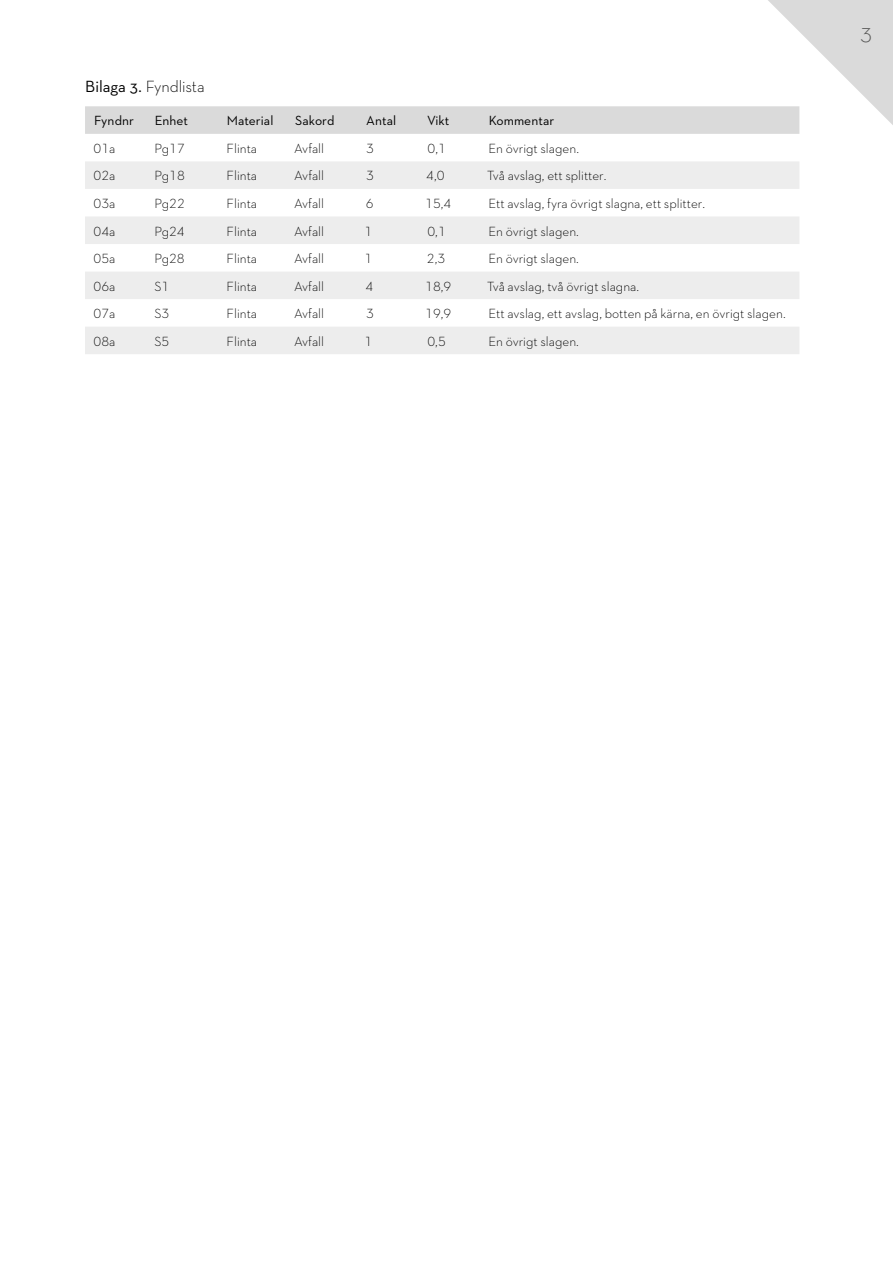
<style>
.page{position:relative;width:893px;height:1263px;background:#fff}
.page>*{position:absolute;margin:0;border:0;box-sizing:border-box;transform-origin:0 0}
.t1{font:300 24px "Neutraface Text";color:#575756}
.t2{font:300 16.5px "Neutraface Text";letter-spacing:-.01em;color:#000}
.t3{font:300 13.5px "Neutraface 2 Text";color:#000}
.t4{font:13.5px "Neutraface 2 Text";letter-spacing:.005em;color:#000}
.s1{font-weight:400}
</style>
<div class="page">
<svg style="left:85px;top:0;width:808px;height:134px"></svg>
<svg style="left:85px;top:161px;width:714px;height:193px;fill:#ededed"></svg>
<p class="t2" style="left:85px;top:76px;width:121px"><span class="s1">Bilaga 3.</span> Fyndlista</p>
<p class="t4" style="left:94px;top:112px;width:41px">Fyndnr</p>
<p class="t4" style="left:155px;top:112px;width:35px">Enhet</p>
<p class="t4" style="left:227px;top:112px;width:48px">Material</p>
<p class="t4" style="left:295px;top:112px;width:41px">Sakord</p>
<p class="t4" style="left:366px;top:112px;width:32px">Antal</p>
<p class="t4" style="left:427px;top:112px;width:24px">Vikt</p>
<p class="t4" style="left:489px;top:112px;width:67px">Kommentar</p>
<p class="t3" style="left:94px;top:140px;width:23px">01a</p>
<p class="t3" style="left:155px;top:140px;width:32px">Pg17</p>
<p class="t3" style="left:227px;top:140px;width:32px">Flinta</p>
<p class="t3" style="left:294px;top:140px;width:32px">Avfall</p>
<p class="t3" style="left:366px;top:140px;width:9px">3</p>
<p class="t3" style="left:427px;top:140px;width:20px">0,1</p>
<p class="t3" style="left:488px;top:140px;width:92px">En övrigt slagen.</p>
<p class="t3" style="left:94px;top:167px;width:23px">02a</p>
<p class="t3" style="left:155px;top:167px;width:32px">Pg18</p>
<p class="t3" style="left:227px;top:167px;width:32px">Flinta</p>
<p class="t3" style="left:294px;top:167px;width:32px">Avfall</p>
<p class="t3" style="left:366px;top:167px;width:9px">3</p>
<p class="t3" style="left:426px;top:167px;width:20px">4,0</p>
<p class="t3" style="left:487px;top:167px;width:121px">Två avslag, ett splitter.</p>
<p class="t3" style="left:94px;top:195px;width:23px">03a</p>
<p class="t3" style="left:155px;top:195px;width:32px">Pg22</p>
<p class="t3" style="left:227px;top:195px;width:32px">Flinta</p>
<p class="t3" style="left:294px;top:195px;width:32px">Avfall</p>
<p class="t3" style="left:366px;top:195px;width:9px">6</p>
<p class="t3" style="left:425px;top:195px;width:28px">15,4</p>
<p class="t3" style="left:488px;top:195px;width:218px">Ett avslag, fyra övrigt slagna, ett splitter.</p>
<p class="t3" style="left:94px;top:223px;width:23px">04a</p>
<p class="t3" style="left:155px;top:223px;width:32px">Pg24</p>
<p class="t3" style="left:227px;top:223px;width:32px">Flinta</p>
<p class="t3" style="left:294px;top:223px;width:32px">Avfall</p>
<p class="t3" style="left:365px;top:223px;width:9px">1</p>
<p class="t3" style="left:427px;top:223px;width:20px">0,1</p>
<p class="t3" style="left:488px;top:223px;width:92px">En övrigt slagen.</p>
<p class="t3" style="left:94px;top:250px;width:23px">05a</p>
<p class="t3" style="left:155px;top:250px;width:32px">Pg28</p>
<p class="t3" style="left:227px;top:250px;width:32px">Flinta</p>
<p class="t3" style="left:294px;top:250px;width:32px">Avfall</p>
<p class="t3" style="left:365px;top:250px;width:9px">1</p>
<p class="t3" style="left:427px;top:250px;width:20px">2,3</p>
<p class="t3" style="left:488px;top:250px;width:92px">En övrigt slagen.</p>
<p class="t3" style="left:94px;top:278px;width:23px">06a</p>
<p class="t3" style="left:154px;top:278px;width:16px">S1</p>
<p class="t3" style="left:227px;top:278px;width:32px">Flinta</p>
<p class="t3" style="left:294px;top:278px;width:32px">Avfall</p>
<p class="t3" style="left:366px;top:278px;width:9px">4</p>
<p class="t3" style="left:425px;top:278px;width:28px">18,9</p>
<p class="t3" style="left:487px;top:278px;width:154px">Två avslag, två övrigt slagna.</p>
<p class="t3" style="left:94px;top:305px;width:23px">07a</p>
<p class="t3" style="left:154px;top:305px;width:16px">S3</p>
<p class="t3" style="left:227px;top:305px;width:32px">Flinta</p>
<p class="t3" style="left:294px;top:305px;width:32px">Avfall</p>
<p class="t3" style="left:366px;top:305px;width:9px">3</p>
<p class="t3" style="left:425px;top:305px;width:28px">19,9</p>
<p class="t3" style="left:488px;top:305px;width:299px">Ett avslag, ett avslag, botten på kärna, en övrigt slagen.</p>
<p class="t3" style="left:94px;top:333px;width:23px">08a</p>
<p class="t3" style="left:154px;top:333px;width:16px">S5</p>
<p class="t3" style="left:227px;top:333px;width:32px">Flinta</p>
<p class="t3" style="left:294px;top:333px;width:32px">Avfall</p>
<p class="t3" style="left:365px;top:333px;width:9px">1</p>
<p class="t3" style="left:427px;top:333px;width:20px">0,5</p>
<p class="t3" style="left:488px;top:333px;width:92px">En övrigt slagen.</p>
<h1 class="t1" style="left:860px;top:16px;width:13px">3</h1>
</div>
